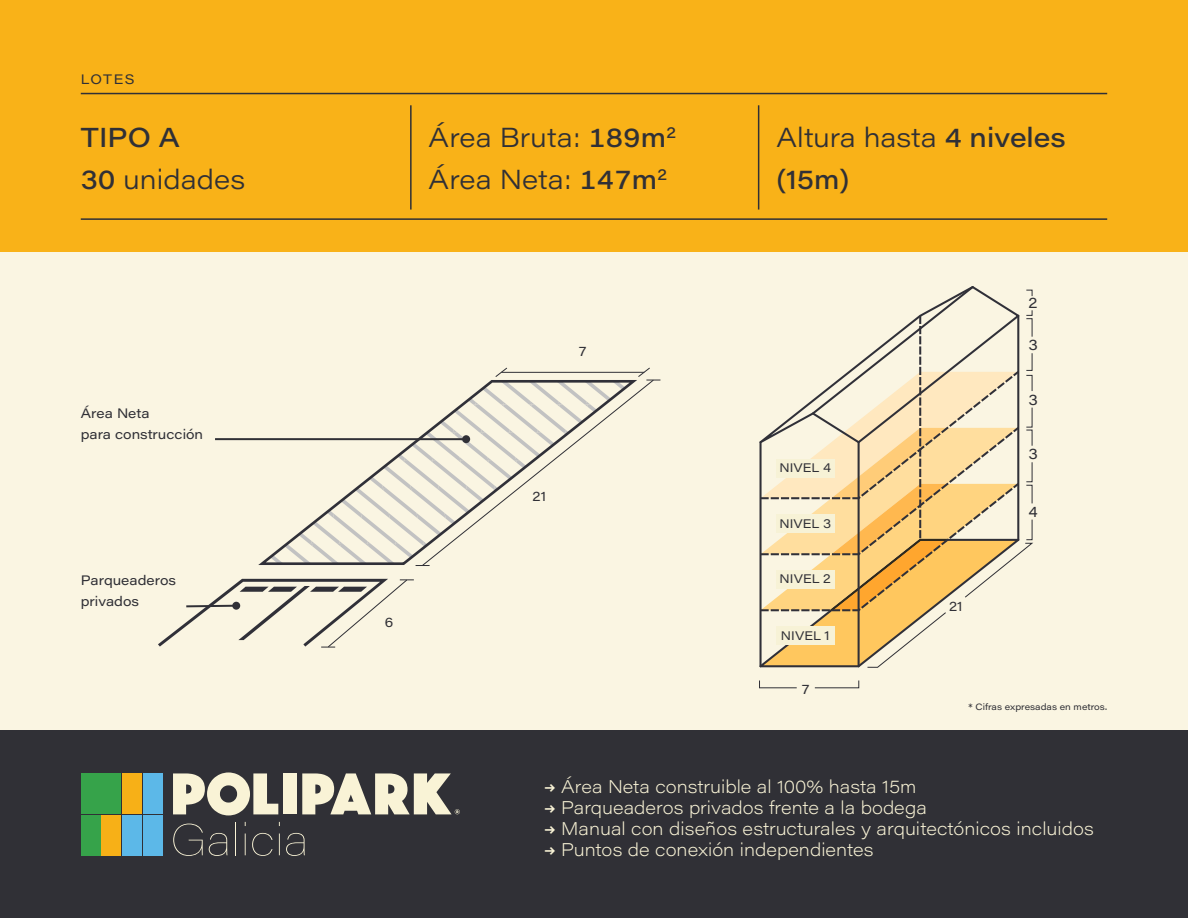
<style>
.page{position:relative;width:1188px;height:918px;background:#faf5e2}
.page>*{position:absolute;margin:0;border:0;box-sizing:border-box;transform-origin:0 0}
.t1{font:300 27px/41.7px "Acumin Pro Wide";color:#303036}
.t2{font:500 27px/41.7px "Acumin Pro Wide";color:#303036}
.t3{font:200 18px "Acumin Pro Wide";color:#f9f3d6}
.t4{font:15px "Acumin Pro Wide";color:#303036}
.t5{font:13.5px/20.9px "Acumin Pro Wide";color:#303036}
.t6{font:12.3px "Acumin Pro Wide";letter-spacing:.005em;color:#303036}
.t7{font:9px "Acumin Pro Wide";color:#303036}
.s1{font-weight:500}
.s2{font-weight:300}
.s3{font-family:"Nitti Grotesk";font-weight:700}
</style>
<div class="page">
<div style="left:0;top:731px;width:1188px;height:187px;background:#303036"></div>
<div style="left:0;top:0;width:1188px;height:251px;background:#f9b218"></div>
<hr style="left:81px;top:93px;width:1026px;height:1px;background:#303036">
<hr style="left:81px;top:218px;width:1026px;height:2px;background:#303036">
<svg style="left:173px;top:824px;width:30px;height:32px"></svg>
<svg style="left:209px;top:833px;width:18px;height:23px"></svg>
<hr style="left:236px;top:822px;width:1px;height:33px;background:#f9f3d6">
<svg style="left:245px;top:834px;width:1px;height:21px"></svg>
<svg style="left:252px;top:833px;width:21px;height:23px"></svg>
<svg style="left:279px;top:834px;width:1px;height:21px"></svg>
<svg style="left:286px;top:833px;width:19px;height:23px"></svg>
<svg style="left:173px;top:772px;width:105px;height:43px"></svg>
<div style="left:283px;top:773px;width:14px;height:41px;background:#f9f3d6"></div>
<svg style="left:302px;top:773px;width:158px;height:41px"></svg>
<div style="left:122px;top:773px;width:20px;height:41px;background:#f7b017"></div>
<div style="left:101px;top:815px;width:20px;height:41px;background:#f7b017"></div>
<div style="left:101px;top:773px;width:20px;height:41px;background:#36a34a"></div>
<div style="left:81px;top:773px;width:19px;height:41px;background:#36a34a"></div>
<div style="left:81px;top:815px;width:19px;height:41px;background:#36a34a"></div>
<div style="left:122px;top:815px;width:20px;height:41px;background:#5cb8e8"></div>
<div style="left:143px;top:815px;width:19px;height:41px;background:#5cb8e8"></div>
<div style="left:143px;top:773px;width:19px;height:41px;background:#5cb8e8"></div>
<hr style="left:410px;top:105px;width:2px;height:105px;background:#303036">
<hr style="left:758px;top:105px;width:1px;height:105px;background:#303036">
<svg style="left:759px;top:286px;width:274px;height:402px"></svg>
<hr style="left:1017px;top:315px;width:2px;height:226px;background:#303038">
<svg style="left:270px;top:367px;width:390px;height:199px"></svg>
<svg style="left:158px;top:579px;width:256px;height:69px"></svg>
<hr style="left:215px;top:438px;width:251px;height:2px;background:#303036">
<div style="left:462px;top:435px;width:8px;height:8px;background:#303036;border-radius:50%"></div>
<div style="left:776px;top:627px;width:58px;height:18px;background:#f7f2d6"></div>
<div style="left:776px;top:570px;width:58px;height:19px;background:#f7f2d6"></div>
<div style="left:776px;top:515px;width:58px;height:18px;background:#f7f2d6"></div>
<div style="left:776px;top:459px;width:58px;height:19px;background:#f7f2d6"></div>
<p class="t5" style="left:81px;top:69px;width:55px">LOTES</p>
<h1 class="t1" style="left:81px;top:115px;width:166px"><span class="s1">TIPO A<br>30</span> unidades</h1>
<p class="t5" style="left:81px;top:402px;width:124px">Área Neta<br>para construcción</p>
<p class="t5" style="left:81px;top:569px;width:97px">Parqueaderos privados</p>
<h1 class="t1" style="left:429px;top:115px;width:249px">Área Bruta: <span class="s1">189m</span><sup>2<br></sup>Área Neta: <span class="s1">147m</span><sup>2</sup></h1>
<h1 class="t2" style="left:776px;top:115px;width:291px"><span class="s2">Altura hasta</span> 4 niveles (15m)</h1>
<p class="t5" style="left:385px;top:611px;width:10px">6</p>
<p class="t5" style="left:579px;top:340px;width:9px">7</p>
<p class="t5" style="left:532px;top:486px;width:15px">21</p>
<p class="t6" style="left:779px;top:459px;width:53px">NIVEL 4</p>
<p class="t6" style="left:779px;top:515px;width:53px">NIVEL 3</p>
<p class="t6" style="left:780px;top:570px;width:53px">NIVEL 2</p>
<p class="t6" style="left:781px;top:627px;width:50px">NIVEL 1</p>
<p class="t5" style="left:802px;top:678px;width:9px">7</p>
<p class="t4" style="left:1028px;top:292px;width:10px">2</p>
<p class="t4" style="left:1028px;top:334px;width:11px">3</p>
<p class="t4" style="left:1028px;top:389px;width:11px">3</p>
<p class="t4" style="left:1028px;top:443px;width:11px">3</p>
<p class="t5" style="left:949px;top:595px;width:15px">21</p>
<p class="t4" style="left:1028px;top:501px;width:11px">4</p>
<p class="t7" style="left:969px;top:700px;width:140px">* Cifras expresadas en metros.</p>
<p class="t3" style="left:545px;top:774px;width:373px"><span class="s3">→</span> Área Neta construible al 100% hasta 15m</p>
<p class="t3" style="left:545px;top:795px;width:384px"><span class="s3">→</span> Parqueaderos privados frente a la bodega</p>
<p class="t3" style="left:545px;top:816px;width:551px"><span class="s3">→</span> Manual con diseños estructurales y arquitectónicos incluidos</p>
<p class="t3" style="left:545px;top:837px;width:331px"><span class="s3">→</span> Puntos de conexión independientes</p>
</div>
